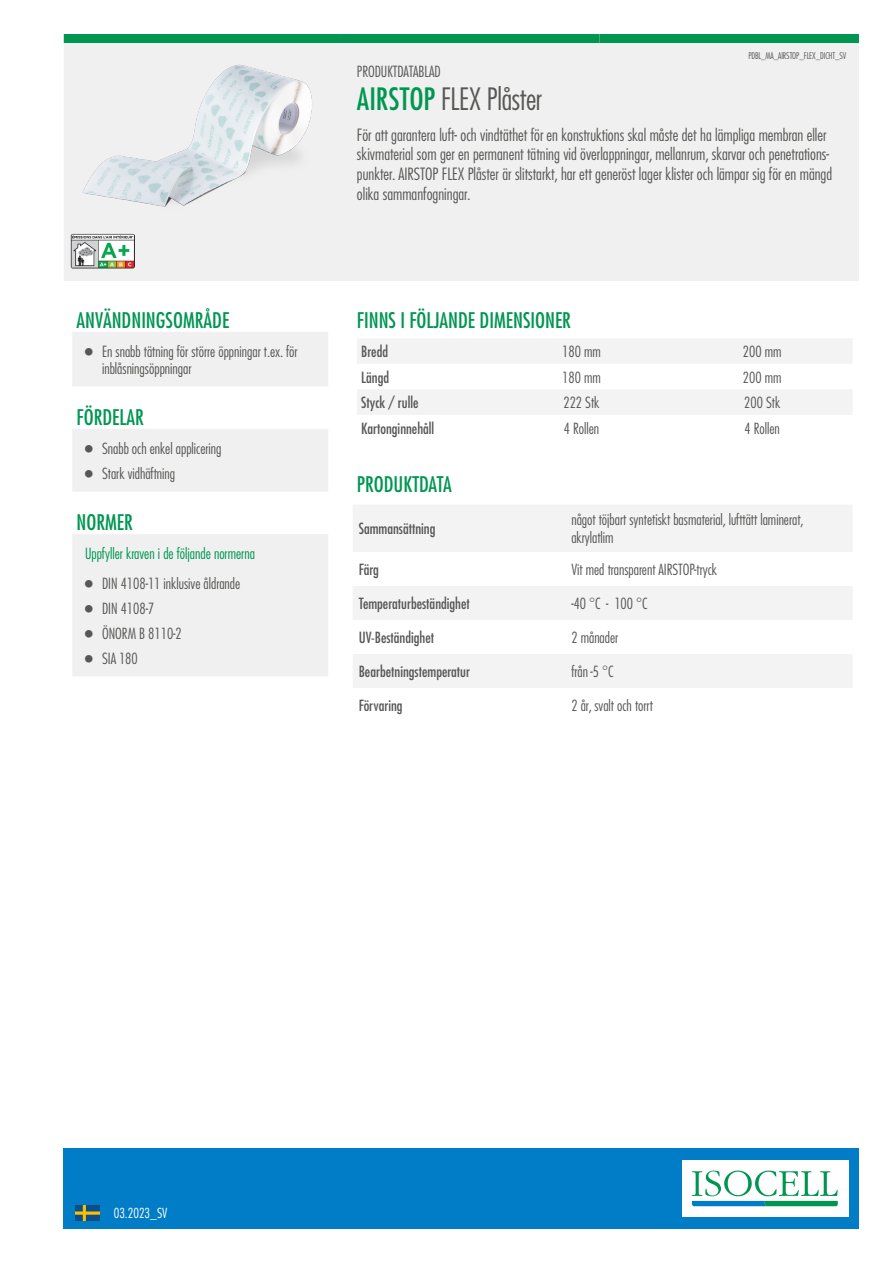
<style>
.page{position:relative;width:893px;height:1263px;background:#fff}
.page>*{position:absolute;margin:0;border:0;box-sizing:border-box;transform-origin:0 0}
.t1{font:300 condensed 30px "Futura LT Pro";letter-spacing:-.01em;color:#575756}
.t2{font:500 condensed 21px "Futura LT Pro";color:#009652}
.t3{font:300 condensed 16.5px/19.8px "Futura LT Pro";color:#575756}
.t4{font:300 condensed 15px/25px "Futura LT Pro";color:#575756}
.t5{font:500 condensed 15px "Futura LT Pro";color:#575756}
.t6{font:300 condensed 15px "Futura LT Pro";color:#009652}
.t7{font:300 condensed 13.5px "Futura LT Pro";color:#fff}
.t8{font:300 condensed 9px "Futura LT Pro";letter-spacing:-.01em;color:#575756}
.s1{font-weight:500;color:#009652}
</style>
<div class="page">
<div style="left:64px;top:1148px;width:795px;height:81px;background:#007dc6"></div>
<div style="left:682px;top:1160px;width:166px;height:57px;background:#fff"></div>
<svg style="left:692px;top:1170px;width:146px;height:36px"></svg>
<img style="left:75px;top:1205px;width:24px;height:15px">
<div style="left:64px;top:43px;width:795px;height:238px;background:#f0f0f0"></div>
<div style="left:64px;top:34px;width:276px;height:9px;background:#009652"></div>
<div style="left:340px;top:34px;width:259px;height:9px;background:#009652"></div>
<div style="left:599px;top:34px;width:260px;height:9px;background:#009652"></div>
<img style="left:71px;top:243px;width:64px;height:25px">
<svg style="left:72px;top:332px;width:256px;height:344px;fill:#f0f0f0"></svg>
<svg style="left:357px;top:339px;width:495px;height:76px"></svg>
<svg style="left:353px;top:505px;width:499px;height:183px;fill:#f3f3f3"></svg>
<img style="left:64px;top:47px;width:281px;height:196px">
<svg style="left:85px;top:348px;width:8px;height:7px"></svg>
<svg style="left:85px;top:445px;width:8px;height:7px"></svg>
<svg style="left:85px;top:470px;width:8px;height:7px"></svg>
<svg style="left:85px;top:579px;width:8px;height:8px"></svg>
<svg style="left:85px;top:604px;width:8px;height:8px"></svg>
<svg style="left:85px;top:629px;width:8px;height:8px"></svg>
<svg style="left:85px;top:654px;width:8px;height:8px"></svg>
<h2 class="t2" style="left:77px;top:305px;width:154px">ANVÄNDNINGSOMRÅDE</h2>
<p class="t4" style="left:102px;top:343px;width:197px;line-height:16.5px">En snabb tätning för större öppningar t.ex. för inblåsningsöppningar</p>
<h2 class="t2" style="left:77px;top:402px;width:69px">FÖRDELAR</h2>
<p class="t4" style="left:102px;top:436px;width:121px">Snabb och enkel applicering<br>Stark vidhäftning</p>
<h2 class="t2" style="left:77px;top:508px;width:58px">NORMER</h2>
<p class="t6" style="left:85px;top:544px;width:171px">Uppfyller kraven i de följande normerna</p>
<p class="t4" style="left:102px;top:570px;width:140px">DIN 4108-11 inklusive åldrande<br>DIN 4108-7<br>ÖNORM B 8110-2<br>SIA 180</p>
<p class="t4" style="left:357px;top:59px;width:85px">PRODUKTDATABLAD</p>
<p class="t8" style="left:748px;top:50px;width:99px">PDBL_MA_AIRSTOP_FLEX_DICHT_SV</p>
<h1 class="t1" style="left:357px;top:80px;width:187px"><span class="s1">AIRSTOP</span> FLEX Plåster</h1>
<p class="t3" style="left:357px;top:125px;width:477px">För att garantera luft- och vindtäthet för en konstruktions skal måste det ha lämpliga membran eller skivmaterial som ger en permanent tätning vid överlappningar, mellanrum, skarvar och penetrations&shy;punkter. AIRSTOP FLEX Plåster är slitstarkt, har ett generöst lager klister och lämpar sig för en mängd olika sammanfogningar.</p>
<h2 class="t2" style="left:357px;top:305px;width:216px">FINNS I FÖLJANDE DIMENSIONER</h2>
<p class="t5" style="left:361px;top:341px;width:28px">Bredd</p>
<p class="t4" style="left:562px;top:339px;width:40px">180 mm</p>
<p class="t4" style="left:743px;top:339px;width:40px">200 mm</p>
<p class="t5" style="left:361px;top:367px;width:29px">Längd</p>
<p class="t4" style="left:562px;top:365px;width:40px">180 mm</p>
<p class="t4" style="left:743px;top:365px;width:40px">200 mm</p>
<p class="t5" style="left:361px;top:392px;width:59px">Styck / rulle</p>
<p class="t4" style="left:563px;top:390px;width:38px">222 Stk</p>
<p class="t4" style="left:744px;top:390px;width:38px">200 Stk</p>
<p class="t5" style="left:361px;top:418px;width:75px">Kartonginnehåll</p>
<p class="t4" style="left:564px;top:416px;width:37px">4 Rollen</p>
<p class="t4" style="left:744px;top:416px;width:37px">4 Rollen</p>
<h2 class="t2" style="left:357px;top:470px;width:96px">PRODUKTDATA</h2>
<p class="t5" style="left:359px;top:519px;width:78px">Sammansättning</p>
<p class="t4" style="left:571px;top:511px;width:234px;line-height:18px">något töjbart syntetiskt basmaterial, lufttätt laminerat, akrylatlim</p>
<p class="t5" style="left:359px;top:559px;width:22px">Färg</p>
<p class="t4" style="left:571px;top:557px;width:147px">Vit med transparent AIRSTOP-tryck</p>
<p class="t5" style="left:359px;top:593px;width:113px">Temperaturbeständighet</p>
<p class="t4" style="left:571px;top:591px;width:78px">-40 °C - 100 °C</p>
<p class="t5" style="left:359px;top:627px;width:77px">UV-Beständighet</p>
<p class="t4" style="left:571px;top:625px;width:48px">2 månader</p>
<p class="t5" style="left:359px;top:661px;width:113px">Bearbetningstemperatur</p>
<p class="t4" style="left:571px;top:659px;width:44px">från -5 °C</p>
<p class="t5" style="left:359px;top:695px;width:45px">Förvaring</p>
<p class="t4" style="left:571px;top:693px;width:83px">2 år, svalt och torrt</p>
<p class="t7" style="left:114px;top:1204px;width:55px">03.2023_SV</p>
</div>
